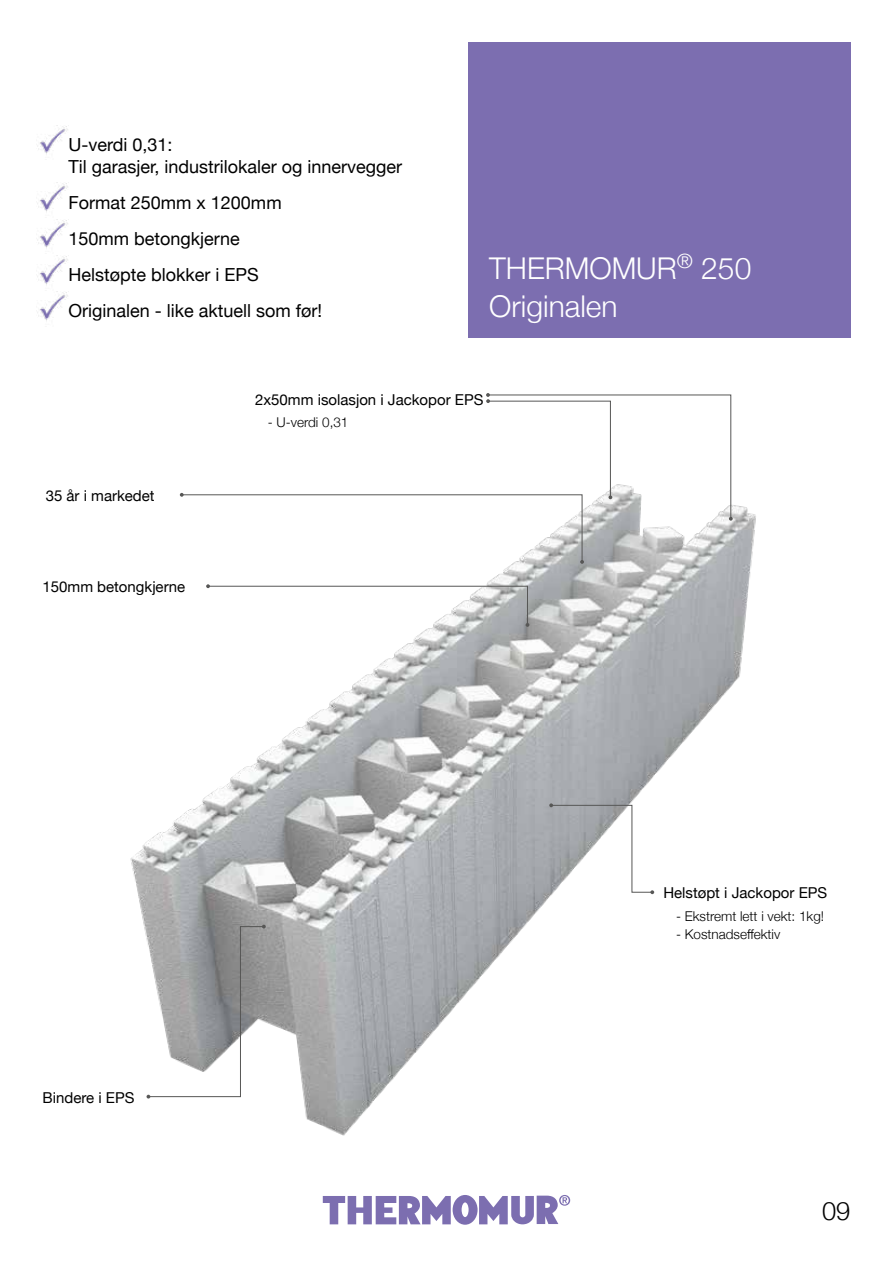
<style>
.page{position:relative;width:893px;height:1263px;background:#fff}
.page>*{position:absolute;margin:0;border:0;box-sizing:border-box;transform-origin:0 0}
.t1{font:300 30px/37.5px "Helvetica Neue";color:#fff}
.t2{font:300 25.5px "Helvetica Neue";color:#000}
.t3{font:18px/36px "Helvetica Neue";color:#000}
.t4{font:15px "Helvetica Neue";color:#000}
.t5{font:300 13.5px "Helvetica Neue";color:#000}
</style>
<div class="page">
<div style="left:468px;top:43px;width:382px;height:295px;background:#7c6eb0"></div>
<img style="left:130px;top:494px;width:626px;height:642px">
<svg style="left:147px;top:925px;width:119px;height:173px"></svg>
<svg style="left:206px;top:584px;width:323px;height:43px"></svg>
<svg style="left:549px;top:803px;width:105px;height:91px"></svg>
<svg style="left:180px;top:393px;width:553px;height:171px"></svg>
<img style="left:37px;top:126px;width:31px;height:28px">
<img style="left:37px;top:183px;width:31px;height:29px">
<img style="left:37px;top:219px;width:31px;height:29px">
<img style="left:37px;top:256px;width:31px;height:29px">
<img style="left:37px;top:292px;width:31px;height:29px">
<svg style="left:323px;top:1195px;width:247px;height:30px"></svg>
<p class="t3" style="left:69px;top:135px;width:335px;line-height:21.6px">U-verdi 0,31:<br>Til garasjer, industrilokaler og innervegger</p>
<p class="t3" style="left:69px;top:185px;width:255px">Format 250mm x 1200mm<br>150mm betongkjerne<br>Helstøpte blokker i EPS<br>Originalen - like aktuell som før!</p>
<h1 class="t1" style="left:489px;top:248px;width:264px">THERMOMUR<sup>®</sup> 250<br>Originalen</h1>
<p class="t4" style="left:46px;top:485px;width:110px">35 år i markedet</p>
<p class="t4" style="left:43px;top:576px;width:144px">150mm betongkjerne</p>
<p class="t4" style="left:255px;top:389px;width:230px">2x50mm isolasjon i Jackopor EPS</p>
<p class="t5" style="left:268px;top:412px;width:82px">- U-verdi 0,31</p>
<p class="t4" style="left:43px;top:1086px;width:93px">Bindere i EPS</p>
<p class="t4" style="left:663px;top:882px;width:165px">Helstøpt i Jackopor EPS</p>
<p class="t5" style="left:676px;top:905px;width:150px">- Ekstremt lett i vekt: 1kg!</p>
<p class="t5" style="left:676px;top:923px;width:106px">- Kostnadseffektiv</p>
<h2 class="t2" style="left:822px;top:1190px;width:30px">09</h2>
</div>
